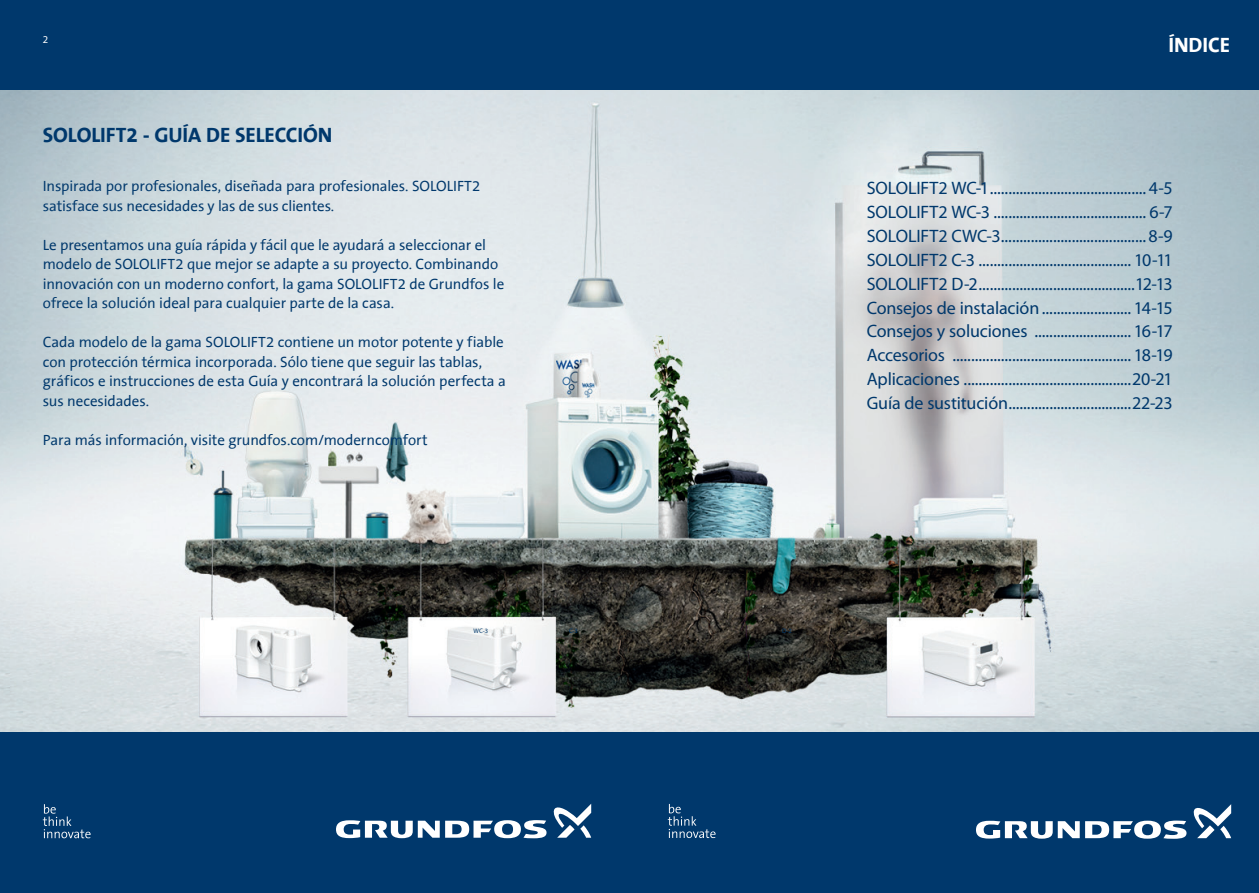
<style>
.page{position:relative;width:1259px;height:893px;background:#fff}
.page>*{position:absolute;margin:0;border:0;box-sizing:border-box;transform-origin:0 0}
.t1{font:700 21px "Grundfos The Sans";color:#00386c}
.t2{font:700 21px "Grundfos The Sans";color:#fff}
.t3{font:18px/24px "Myriad Pro";letter-spacing:-.01em;color:#00386c;text-align:justify}
.t4{font:15px/19.5px "Grundfos The Sans";letter-spacing:-.005em;color:#00386c}
.t5{font:10.5px "Myriad Pro";color:#fff}
.t6{font:6.45px "Myriad Pro";color:#00386c}
</style>
<div class="page">
<img style="left:0;top:89px;width:1259px;height:643px">
<div style="left:0;top:0;width:1259px;height:89px;background:#00386c"></div>
<div style="left:0;top:732px;width:1259px;height:161px;background:#00386c"></div>
<svg style="left:976px;top:821px;width:103px;height:18px"></svg>
<svg style="left:1085px;top:821px;width:101px;height:18px"></svg>
<svg style="left:1193px;top:804px;width:38px;height:34px"></svg>
<svg style="left:336px;top:820px;width:210px;height:18px"></svg>
<svg style="left:553px;top:804px;width:38px;height:34px"></svg>
<svg style="left:43px;top:804px;width:48px;height:34px"></svg>
<svg style="left:668px;top:804px;width:47px;height:34px"></svg>
<p class="t5" style="left:43px;top:33px;width:7px">2</p>
<p class="t2" style="left:1168px;top:34px;width:63px">índice</p>
<p class="t1" style="left:43px;top:124px;width:12px">SOLOLIF</p>
<p class="t1" style="left:116px;top:124px;width:52px">T2 - GUÍA</p>
<p class="t1" style="left:206px;top:124px;width:41px">DE SELECCIÓN</p>
<p class="t4" style="left:43px;top:177px;width:439px">Inspirada por profesionales, diseñada para profesionales. SOLOLIFT2 satisface sus necesidades y las de sus clientes.</p>
<p class="t4" style="left:43px;top:235px;width:463px">Le presentamos una guía rápida y fácil que le ayudará a seleccionar el modelo de SOLOLIFT2 que mejor se adapte a su proyecto. Combinando innovación con un moderno confort, la gama SOLOLIFT2 de Grundfos le ofrece la solución ideal para cualquier parte de la casa.</p>
<p class="t4" style="left:43px;top:333px;width:465px">Cada modelo de la gama SOLOLIFT2 contiene un motor potente y fiable con protección térmica incorporada. Sólo tiene que seguir las tablas, gráficos e instrucciones de esta Guía y encontrará la solución perfecta a sus necesidades.</p>
<p class="t4" style="left:43px;top:430px;width:386px">Para más información, visite grundfos.com/moderncomfort</p>
<p class="t6" style="left:473px;top:627px;width:16px">WC-3</p>
<p class="t6" style="left:569px;top:627px;width:10px">C-3</p>
<p class="t6" style="left:782px;top:627px;width:11px">D-2</p>
<p class="t3" style="left:866px;top:175px;width:308px">SOLOLIFT2 WC-1.......................................... 4-5<br>SOLOLIFT2 WC-3 ......................................... 6-7<br>SOLOLIFT2 CWC-3....................................... 8-9<br>SOLOLIFT2 C-3 ......................................... 10-11<br>SOLOLIFT2 D-2..........................................12-13<br>Consejos de instalación ........................ 14-15<br>Consejos y soluciones .......................... 16-17<br>Accesorios ................................................ 18-19<br>Aplicaciones .............................................20-21<br>Guía de sustitución.................................22-23</p>
</div>
